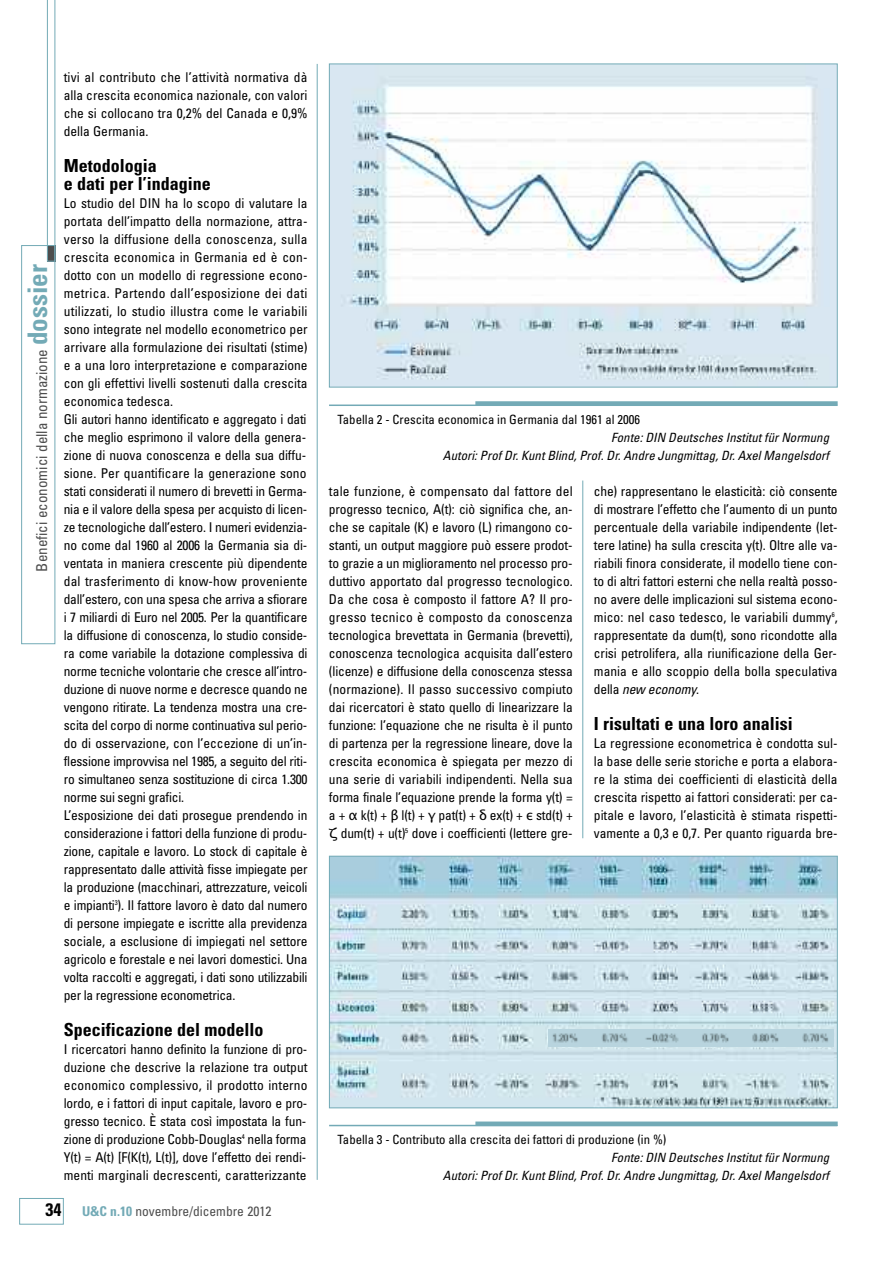
<style>
.page{position:relative;width:893px;height:1263px;background:#fff}
.page>*{position:absolute;margin:0;border:0;box-sizing:border-box;transform-origin:0 0}
.t1{font:700 condensed 18px/18px "Univers";color:#000}
.t2{font:condensed 15px "Univers";color:#4d4d4d}
.t3{font:condensed 13.5px/18px "Univers";letter-spacing:-.015em;color:#000;text-align:justify}
.t4{font:condensed 13.5px "Univers";color:#4d4d4d}
.t5{font:italic condensed 12.75px/18px "Univers";letter-spacing:.005em;color:#000;text-align:right}
.t6{font:condensed 12.75px "Univers";color:#000}
.s1{font-weight:700;font-size:27px;color:#73aab6}
.s2{font-weight:700;font-size:18px;color:#000}
.s3{font-weight:700;color:#73aab6}
.s4{font-family:"Lucida Grande";font-stretch:normal}
.s5{font-style:italic}
</style>
<div class="page">
<hr style="left:582px;top:480px;width:1px;height:358px;background:#73aab6">
<div style="left:19px;top:1198px;width:45px;height:26px;border:1px solid #73aab6"></div>
<hr style="left:317px;top:64px;width:1px;height:1116px;background:#73aab6">
<svg style="left:47px;top:0;width:8px;height:262px"></svg>
<div style="left:21px;top:245px;width:34px;height:399px;border:1px solid #73aab6"></div>
<hr style="left:329px;top:404px;width:508px;height:2px;background:#73aab6">
<div style="left:475px;top:401px;width:363px;height:5px;background:#73aab6"></div>
<img style="left:331px;top:66px;width:505px;height:319px">
<div style="left:329px;top:64px;width:509px;height:323px;border:1px solid #73aab6"></div>
<hr style="left:329px;top:1125px;width:508px;height:1px;background:#73aab6">
<div style="left:475px;top:1121px;width:363px;height:5px;background:#73aab6"></div>
<img style="left:331px;top:858px;width:505px;height:248px">
<div style="left:329px;top:856px;width:509px;height:252px;border:1px solid #73aab6"></div>
<img style="left:548px;top:1029px;width:285px;height:18px">
<p class="t2" style="left:36px;top:572px;width:309px;rotate:-90deg">Benefici economici della normazione <span class="s1">dossier</span></p>
<p class="t3" style="left:64px;top:69px;width:245px">tivi al contributo che l’attività normativa dà alla crescita economica nazionale, con valori che si collocano tra 0,2% del Canada e 0,9% della Germania.</p>
<h1 class="t1" style="left:64px;top:158px;width:149px">Metodologia<br>e dati per l’indagine</h1>
<p class="t3" style="left:64px;top:195px;width:245px;text-align:left">Lo studio del DIN ha lo scopo di valutare la portata dell’impatto della normazione, attra&shy;verso la diffusione della conoscenza, sulla crescita economica in Germania ed è con&shy;dotto con un modello di regressione econo&shy;metrica. Partendo dall’esposizione dei dati utilizzati, lo studio illustra come le variabili sono integrate nel modello econometrico per arrivare alla formulazione dei risultati (stime) e a una loro interpretazione e comparazione con gli effettivi livelli sostenuti dalla crescita economica tedesca.<br>Gli autori hanno identificato e aggregato i dati che meglio esprimono il valore della genera&shy;zione di nuova conoscenza e della sua diffu&shy;sione. Per quantificare la generazione sono stati considerati il numero di brevetti in Germa&shy;nia e il valore della spesa per acquisto di licen&shy;ze tecnologiche dall’estero. I numeri evidenzia&shy;no come dal 1960 al 2006 la Germania sia di&shy;ventata in maniera crescente più dipendente dal trasferimento di know-how proveniente dall’estero, con una spesa che arriva a sfiorare i 7 miliardi di Euro nel 2005. Per la quantificare la diffusione di conoscenza, lo studio conside&shy;ra come variabile la dotazione complessiva di norme tecniche volontarie che cresce all’intro&shy;duzione di nuove norme e decresce quando ne vengono ritirate. La tendenza mostra una cre&shy;scita del corpo di norme continuativa sul perio&shy;do di osservazione, con l’eccezione di un’in&shy;flessione improvvisa nel 1985, a seguito del riti&shy;ro simultaneo senza sostituzione di circa 1.300 norme sui segni grafici.<br>L’esposizione dei dati prosegue prendendo in considerazione i fattori della funzione di produ&shy;zione, capitale e lavoro. Lo stock di capitale è rappresentato dalle attività fisse impiegate per la produzione (macchinari, attrezzature, veicoli e impianti<sup>3</sup>). Il fattore lavoro è dato dal numero di persone impiegate e iscritte alla previdenza sociale, a esclusione di impiegati nel settore agricolo e forestale e nei lavori domestici. Una volta raccolti e aggregati, i dati sono utilizzabili per la regressione econometrica.</p>
<h1 class="t1" style="left:64px;top:1022px;width:201px">Specificazione del modello</h1>
<p class="t3" style="left:64px;top:1041px;width:245px">I ricercatori hanno definito la funzione di pro&shy;duzione che descrive la relazione tra output economico complessivo, il prodotto interno lordo, e i fattori di input capitale, lavoro e pro&shy;gresso tecnico. È stata così impostata la fun&shy;zione di produzione Cobb-Douglas<sup>4</sup> nella forma Y(t) = A(t) [F(K(t), L(t)], dove l’effetto dei rendi&shy;menti marginali decrescenti, caratterizzante</p>
<p class="t4" style="left:45px;top:1206px;width:227px"><span class="s2">34</span> <span class="s3">U&amp;C n.10</span> novembre/dicembre 2012</p>
<p class="t6" style="left:338px;top:415px;width:304px">Tabella 2 - Crescita economica in Germania dal 1961 al 2006</p>
<p class="t5" style="left:443px;top:429px;width:388px">Fonte: DIN Deutsches Institut für Normung<br>Autori: Prof Dr. Kunt Blind, Prof. Dr. Andre Jungmittag, Dr. Axel Mangelsdorf</p>
<p class="t3" style="left:329px;top:483px;width:245px">tale funzione, è compensato dal fattore del progresso tecnico, A(t): ciò significa che, an&shy;che se capitale (K) e lavoro (L) rimangono co&shy;stanti, un output maggiore può essere prodot&shy;to grazie a un miglioramento nel processo pro&shy;duttivo apportato dal progresso tecnologico.<br>Da che cosa è composto il fattore A? Il pro&shy;gresso tecnico è composto da conoscenza tecnologica brevettata in Germania (brevetti), conoscenza tecnologica acquisita dall’estero (licenze) e diffusione della conoscenza stessa (normazione). Il passo successivo compiuto dai ricercatori è stato quello di linearizzare la funzione: l’equazione che ne risulta è il punto di partenza per la regressione lineare, dove la crescita economica è spiegata per mezzo di una serie di variabili indipendenti. Nella sua forma finale l’equazione prende la forma y(t) = a + <span class="s4">α</span> k(t) + <span class="s4">β</span> l(t) + <span class="s4">γ</span> pat(t) + <span class="s4">δ</span> ex(t) + <span class="s4">ε</span> std(t) + <span class="s4">ζ</span> dum(t) + u(t)<sup>5</sup> dove i coefficienti (lettere gre-</p>
<p class="t3" style="left:594px;top:483px;width:245px">che) rappresentano le elasticità: ciò consente di mostrare l’effetto che l’aumento di un punto percentuale della variabile indipendente (let&shy;tere latine) ha sulla crescita y(t). Oltre alle va&shy;riabili finora considerate, il modello tiene con&shy;to di altri fattori esterni che nella realtà posso&shy;no avere delle implicazioni sul sistema econo&shy;mico: nel caso tedesco, le variabili dummy<sup>6</sup>, rappresentate da dum(t), sono ricondotte alla crisi petrolifera, alla riunificazione della Ger&shy;mania e allo scoppio della bolla speculativa della <span class="s5">new economy</span>.</p>
<h1 class="t1" style="left:594px;top:716px;width:200px">I risultati e una loro analisi</h1>
<p class="t3" style="left:594px;top:735px;width:245px">La regressione econometrica è condotta sul&shy;la base delle serie storiche e porta a elabora&shy;re la stima dei coefficienti di elasticità della crescita rispetto ai fattori considerati: per ca&shy;pitale e lavoro, l’elasticità è stimata rispetti&shy;vamente a 0,3 e 0,7. Per quanto riguarda bre-</p>
<p class="t6" style="left:338px;top:1135px;width:330px">Tabella 3 - Contributo alla crescita dei fattori di produzione (in %)</p>
<p class="t5" style="left:443px;top:1149px;width:388px">Fonte: DIN Deutsches Institut für Normung<br>Autori: Prof Dr. Kunt Blind, Prof. Dr. Andre Jungmittag, Dr. Axel Mangelsdorf</p>
</div>
